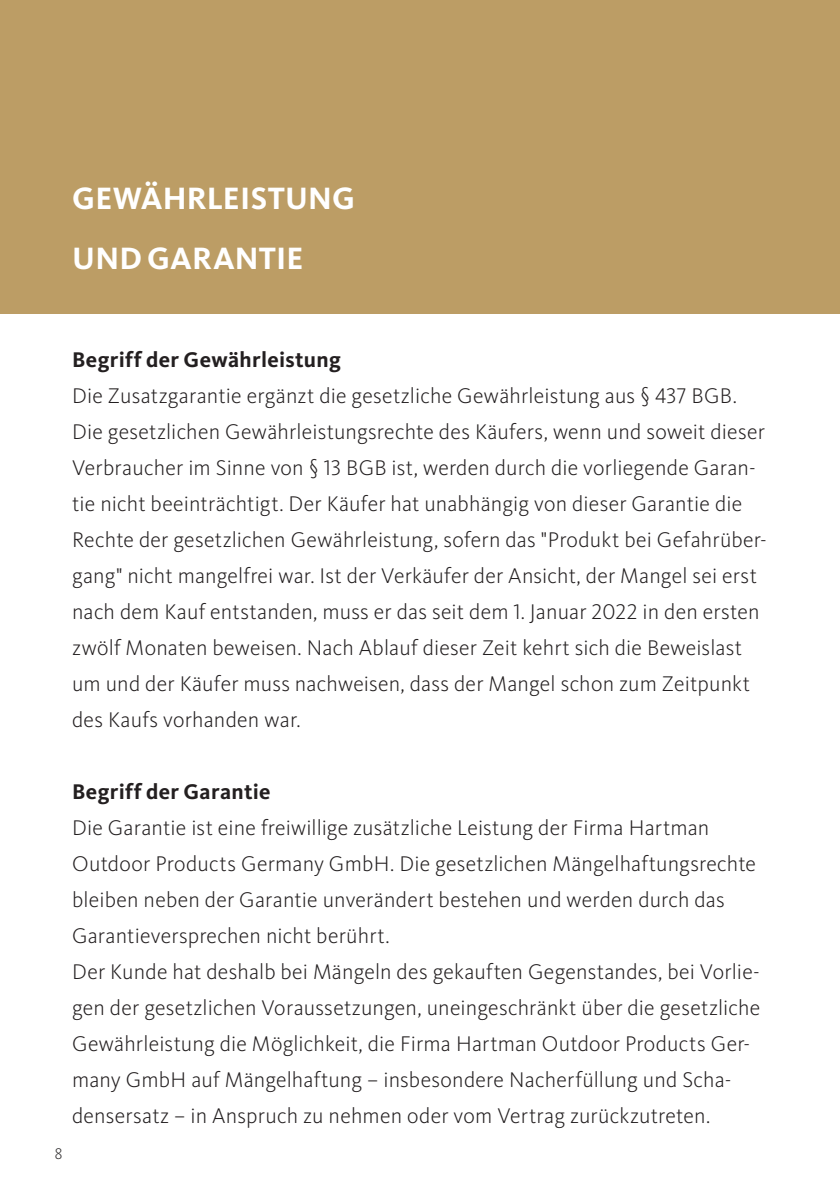
<style>
.page{position:relative;width:840px;height:1191px;background:#fff}
.page>*{position:absolute;margin:0;border:0;box-sizing:border-box;transform-origin:0 0}
.Unterstreichung{font:700 32px "Kievit Pro";letter-spacing:.005em;color:#fff}
.Headline_VERSAL{font:300 22px/36px "Kievit Pro";letter-spacing:.005em;color:#231f20}
.Headline_VERSAL-2{font:700 22px "Kievit Pro";letter-spacing:.015em;color:#231f20}
.t1{font:300 16px "Kievit Pro";color:#312f30}
</style>
<div class="page">
<div style="left:0;top:0;width:839px;height:313px;background:#bc9d65"></div>
<p class="Unterstreichung" style="left:72px;top:179px;width:284px">GEWÄHRLEISTUNG</p>
<p class="Unterstreichung" style="left:72px;top:239px;width:232px">UND GARANTIE</p>
<p class="Headline_VERSAL-2" style="left:72px;top:346px;width:270px">Begriff der Gewährleistung</p>
<p class="Headline_VERSAL" style="left:72px;top:377px;width:695px">Die Zusatzgarantie ergänzt die gesetzliche Gewährleistung aus § 437 BGB.<br>Die gesetzlichen Gewährleistungsrechte des Käufers, wenn und soweit dieser Verbraucher im Sinne von § 13 BGB ist, werden durch die vorliegende Garan&shy;tie nicht beeinträchtigt. Der Käufer hat unabhängig von dieser Garantie die Rechte der gesetzlichen Gewährleistung, sofern das "Produkt bei Gefahrüber&shy;gang" nicht mangelfrei war. Ist der Verkäufer der Ansicht, der Mangel sei erst nach dem Kauf entstanden, muss er das seit dem 1. Januar 2022 in den ersten zwölf Monaten beweisen. Nach Ablauf dieser Zeit kehrt sich die Beweislast um und der Käufer muss nachweisen, dass der Mangel schon zum Zeitpunkt des Kaufs vorhanden war.</p>
<p class="t1" style="left:55px;top:1144px;width:9px">8</p>
<p class="Headline_VERSAL-2" style="left:72px;top:778px;width:200px">Begriff der Garantie</p>
<p class="Headline_VERSAL" style="left:72px;top:809px;width:685px">Die Garantie ist eine freiwillige zusätzliche Leistung der Firma Hartman Outdoor Products Germany GmbH. Die gesetzlichen Mängelhaftungsrechte bleiben neben der Garantie unverändert bestehen und werden durch das Garantieversprechen nicht berührt.</p>
<p class="Headline_VERSAL" style="left:72px;top:953px;width:689px">Der Kunde hat deshalb bei Mängeln des gekauften Gegenstandes, bei Vorlie&shy;gen der gesetzlichen Voraussetzungen, uneingeschränkt über die gesetzliche Gewährleistung die Möglichkeit, die Firma Hartman Outdoor Products Ger&shy;many GmbH auf Mängelhaftung – insbesondere Nacherfüllung und Scha&shy;densersatz – in Anspruch zu nehmen oder vom Vertrag zurückzutreten.</p>
</div>
